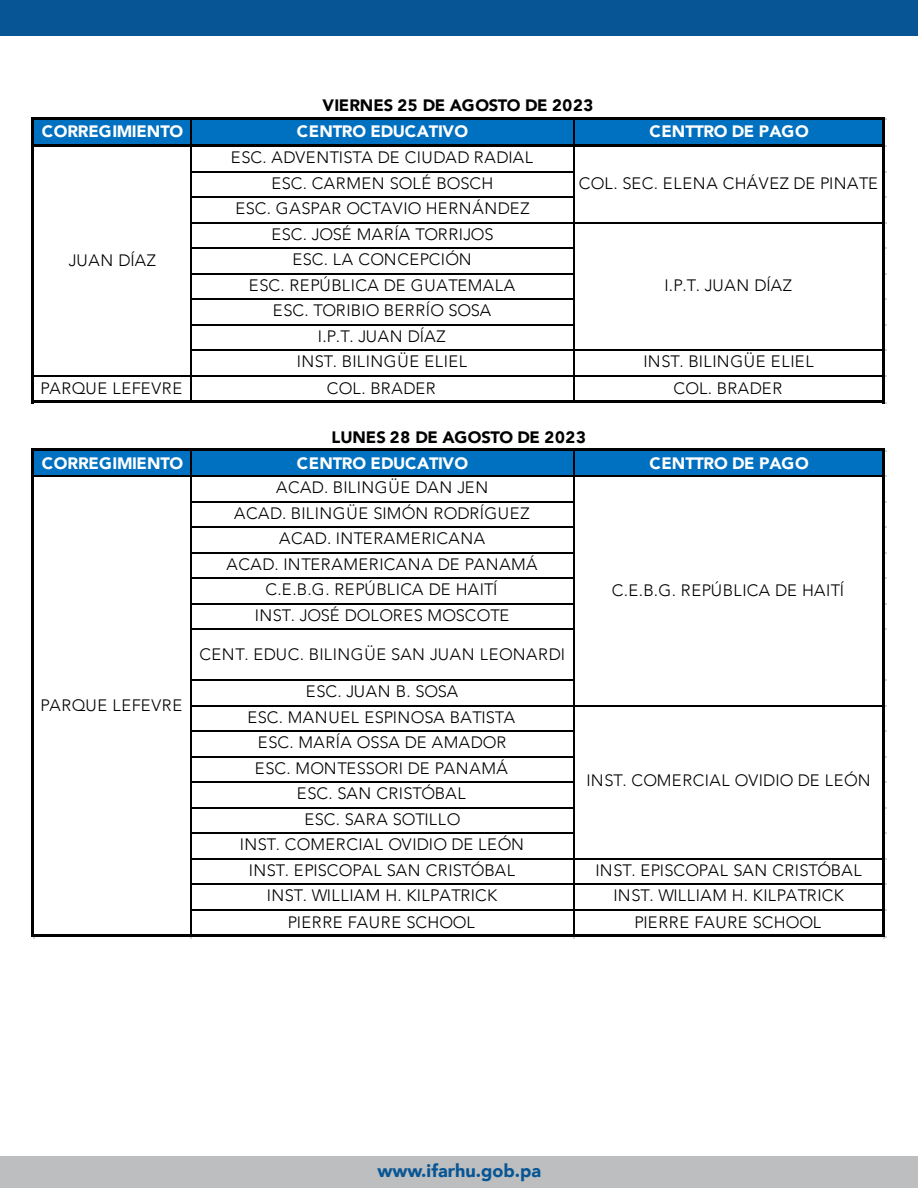
<style>
.page{position:relative;width:918px;height:1188px;background:#fff}
.page>*{position:absolute;margin:0;border:0;box-sizing:border-box;transform-origin:0 0}
.t1{font:900 18px "Avenir";color:#075594}
.t2{font:300 16.5px/25.5px "Avenir";letter-spacing:.025em;color:#000;text-align:center}
.t3{font:900 16.5px "Avenir";letter-spacing:-.01em;color:#fff}
.t4{font:900 16.5px "Avenir";letter-spacing:.005em;color:#000}
.t5{font:300 16.5px "Avenir";letter-spacing:.045em;color:#000}
</style>
<div class="page">
<div style="left:0;top:1157px;width:918px;height:31px;background:#bcbec0"></div>
<div style="left:0;top:0;width:918px;height:36px;background:#075594"></div>
<div style="left:33px;top:118px;width:852px;height:29px;background:#0070c0"></div>
<div style="left:33px;top:450px;width:852px;height:27px;background:#0070c0"></div>
<hr style="left:34px;top:117px;width:851px;height:3px;background:#000">
<hr style="left:190px;top:120px;width:2px;height:24px;background:#000">
<svg style="left:573px;top:120px;width:1px;height:24px"></svg>
<hr style="left:34px;top:144px;width:851px;height:3px;background:#000">
<hr style="left:192px;top:171px;width:382px;height:1px;background:#000">
<hr style="left:192px;top:196px;width:382px;height:2px;background:#000">
<hr style="left:192px;top:222px;width:690px;height:2px;background:#000">
<hr style="left:192px;top:248px;width:382px;height:1px;background:#000">
<hr style="left:192px;top:273px;width:382px;height:1px;background:#000">
<hr style="left:192px;top:298px;width:382px;height:2px;background:#000">
<hr style="left:192px;top:324px;width:382px;height:2px;background:#000">
<hr style="left:192px;top:350px;width:690px;height:1px;background:#000">
<hr style="left:34px;top:375px;width:848px;height:1px;background:#000">
<hr style="left:31px;top:117px;width:3px;height:287px;background:#000">
<hr style="left:190px;top:147px;width:2px;height:253px;background:#000">
<hr style="left:573px;top:147px;width:1px;height:253px;background:#000">
<hr style="left:34px;top:400px;width:848px;height:3px;background:#000">
<hr style="left:882px;top:120px;width:3px;height:284px;background:#000">
<svg style="left:34px;top:448px;width:851px;height:4px;fill:#000"></svg>
<hr style="left:34px;top:476px;width:848px;height:1px;background:#000">
<hr style="left:192px;top:501px;width:382px;height:1px;background:#000">
<hr style="left:192px;top:526px;width:382px;height:2px;background:#000">
<hr style="left:192px;top:552px;width:382px;height:2px;background:#000">
<hr style="left:192px;top:578px;width:382px;height:1px;background:#000">
<hr style="left:192px;top:603px;width:382px;height:1px;background:#000">
<hr style="left:192px;top:628px;width:382px;height:2px;background:#000">
<hr style="left:192px;top:680px;width:382px;height:1px;background:#000">
<hr style="left:192px;top:705px;width:690px;height:1px;background:#000">
<hr style="left:192px;top:730px;width:382px;height:2px;background:#000">
<hr style="left:192px;top:756px;width:382px;height:2px;background:#000">
<hr style="left:192px;top:782px;width:382px;height:1px;background:#000">
<hr style="left:192px;top:807px;width:382px;height:1px;background:#000">
<hr style="left:192px;top:832px;width:382px;height:2px;background:#000">
<hr style="left:192px;top:858px;width:690px;height:2px;background:#000">
<hr style="left:192px;top:883px;width:690px;height:2px;background:#000">
<hr style="left:192px;top:909px;width:690px;height:1px;background:#000">
<hr style="left:31px;top:448px;width:3px;height:490px;background:#000">
<hr style="left:190px;top:452px;width:2px;height:482px;background:#000">
<hr style="left:573px;top:452px;width:1px;height:482px;background:#000">
<svg style="left:34px;top:934px;width:848px;height:4px;fill:#000"></svg>
<hr style="left:882px;top:452px;width:3px;height:486px;background:#000">
<p class="t4" style="left:322px;top:91px;width:272px">VIERNES 25 DE AGOSTO DE 2023</p>
<p class="t3" style="left:42px;top:117px;width:143px">CORREGIMIENTO</p>
<p class="t3" style="left:297px;top:117px;width:173px">CENTRO EDUCATIVO</p>
<p class="t3" style="left:649px;top:117px;width:161px">CENTTRO DE PAGO</p>
<p class="t2" style="left:231px;top:145px;width:304px">ESC. ADVENTISTA DE CIUDAD RADIAL<br>ESC. CARMEN SOLÉ BOSCH<br>ESC. GASPAR OCTAVIO HERNÁNDEZ<br>ESC. JOSÉ MARÍA TORRIJOS<br>ESC. LA CONCEPCIÓN<br>ESC. REPÚBLICA DE GUATEMALA<br>ESC. TORIBIO BERRÍO SOSA<br>I.P.T. JUAN DÍAZ<br>INST. BILINGÜE ELIEL</p>
<p class="t2" style="left:579px;top:171px;width:301px">COL. SEC. ELENA CHÁVEZ DE PINATE</p>
<p class="t2" style="left:69px;top:247px;width:89px">JUAN DÍAZ</p>
<p class="t2" style="left:664px;top:273px;width:129px">I.P.T. JUAN DÍAZ</p>
<p class="t2" style="left:643px;top:349px;width:172px">INST. BILINGÜE ELIEL</p>
<p class="t5" style="left:40px;top:379px;width:143px">PARQUE LEFEVRE</p>
<p class="t2" style="left:327px;top:376px;width:110px">COL. BRADER</p>
<p class="t2" style="left:673px;top:376px;width:110px">COL. BRADER</p>
<p class="t4" style="left:331px;top:423px;width:256px">LUNES 28 DE AGOSTO DE 2023</p>
<p class="t3" style="left:42px;top:450px;width:143px">CORREGIMIENTO</p>
<p class="t3" style="left:297px;top:450px;width:173px">CENTRO EDUCATIVO</p>
<p class="t3" style="left:650px;top:450px;width:161px">CENTTRO DE PAGO</p>
<p class="t2" style="left:227px;top:475px;width:313px">ACAD. BILINGÜE DAN JEN<br>ACAD. BILINGÜE SIMÓN RODRÍGUEZ<br>ACAD. INTERAMERICANA<br>ACAD. INTERAMERICANA DE PANAMÁ<br>C.E.B.G. REPÚBLICA DE HAITÍ<br>INST. JOSÉ DOLORES MOSCOTE</p>
<p class="t2" style="left:199px;top:642px;width:367px">CENT. EDUC. BILINGÜE SAN JUAN LEONARDI</p>
<p class="t2" style="left:240px;top:679px;width:286px">ESC. JUAN B. SOSA<br>ESC. MANUEL ESPINOSA BATISTA<br>ESC. MARÍA OSSA DE AMADOR<br>ESC. MONTESSORI DE PANAMÁ<br>ESC. SAN CRISTÓBAL<br>ESC. SARA SOTILLO<br>INST. COMERCIAL OVIDIO DE LEÓN<br>INST. EPISCOPAL SAN CRISTÓBAL</p>
<p class="t2" style="left:612px;top:577px;width:234px">C.E.B.G. REPÚBLICA DE HAITÍ</p>
<p class="t5" style="left:40px;top:696px;width:143px">PARQUE LEFEVRE</p>
<p class="t2" style="left:586px;top:768px;width:286px">INST. COMERCIAL OVIDIO DE LEÓN</p>
<p class="t2" style="left:595px;top:858px;width:268px">INST. EPISCOPAL SAN CRISTÓBAL</p>
<p class="t2" style="left:267px;top:883px;width:232px">INST. WILLIAM H. KILPATRICK</p>
<p class="t2" style="left:613px;top:883px;width:232px">INST. WILLIAM H. KILPATRICK</p>
<p class="t2" style="left:288px;top:910px;width:188px">PIERRE FAURE SCHOOL</p>
<p class="t2" style="left:634px;top:910px;width:188px">PIERRE FAURE SCHOOL</p>
<p class="t1" style="left:378px;top:1155px;width:165px">www.ifarhu.gob.pa</p>
</div>
